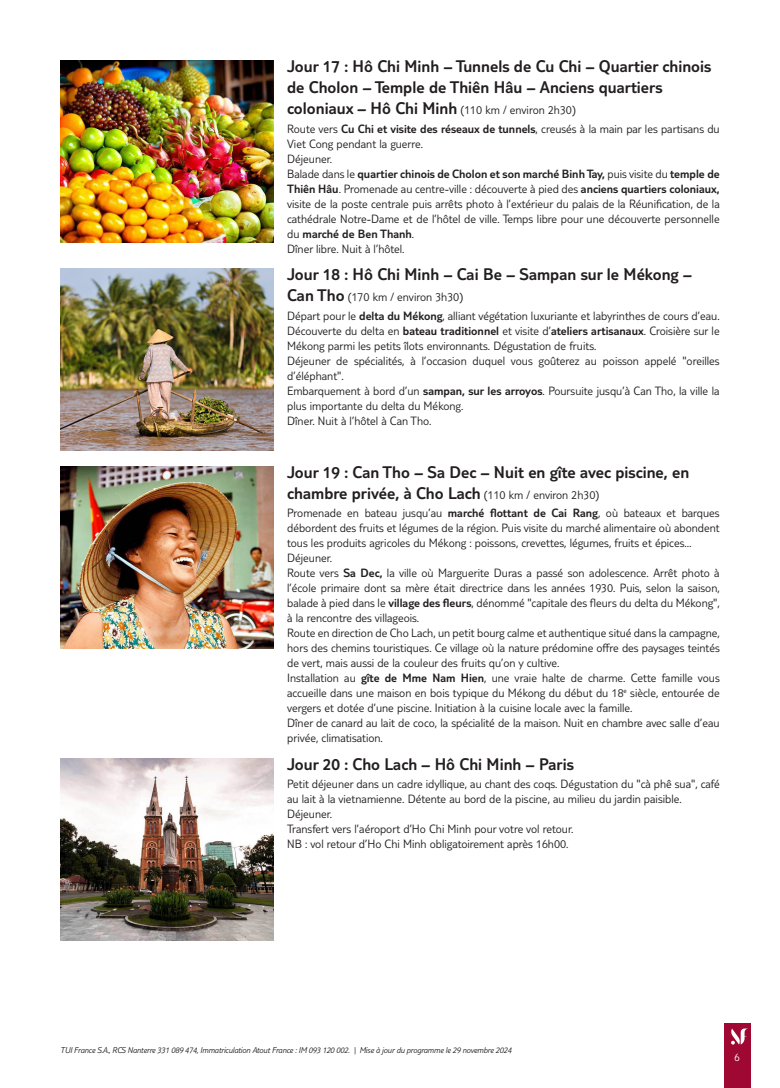
<style>
.page{position:relative;width:780px;height:1088px;background:#fff}
.page>*{position:absolute;margin:0;border:0;box-sizing:border-box;transform-origin:0 0}
.t1{font:300 17.5px/21px "TUI Type";color:#231f20}
.t2{font:300 12.5px/15px "TUI Type";color:#231f20}
.t3{font:300 11.25px "TUI Type";color:#fff}
.t4{font:italic 300 8.75px "TUI Type";letter-spacing:-.02em;color:#231f20}
.s1{font-size:12.5px}
.s2{font-style:inherit}
.s3{font-size:17.5px}
</style>
<div class="page">
<div style="left:724px;top:1023px;width:26px;height:65px;background:#9e0832"></div>
<svg style="left:731px;top:1028px;width:17px;height:16px"></svg>
<img style="left:60px;top:60px;width:213px;height:182px">
<img style="left:60px;top:268px;width:213px;height:182px">
<img style="left:60px;top:466px;width:213px;height:182px">
<img style="left:60px;top:758px;width:213px;height:182px">
<h1 class="t1" style="left:287px;top:55px;width:425px">Jour 17 : Hô Chi Minh – Tunnels de Cu Chi – Quartier chinois de Cholon – Temple de Thiên Hâu – Anciens quartiers coloniaux – Hô Chi Minh <span class="s1">(110 km / environ 2h30)</span></h1>
<p class="t2" style="left:287px;top:121px;width:434px">Route vers <span class="s2">Cu Chi et visite des réseaux de tunnels</span>, creusés à la main par les partisans du Viet Cong pendant la guerre.<br>Déjeuner.<br>Balade dans le <span class="s2">quartier chinois de Cholon et son marché Binh Tay,</span> puis visite du <span class="s2">temple de Thiên Hâu</span>. Promenade au centre-ville : découverte à pied des <span class="s2">anciens quartiers coloniaux, </span>visite de la poste centrale puis arrêts photo à l’extérieur du palais de la Réunification, de la cathédrale Notre-Dame et de l’hôtel de ville. Temps libre pour une découverte personnelle du <span class="s2">marché de Ben Thanh</span>.<br>Dîner libre. Nuit à l’hôtel.</p>
<h1 class="t1" style="left:287px;top:263px;width:406px">Jour 18 : Hô Chi Minh – Cai Be – Sampan sur le Mékong –</h1>
<p class="t2" style="left:287px;top:287px;width:434px;line-height:18.5px"><span class="s3">Can Tho</span> (170 km / environ 3h30)<br>Départ pour le <span class="s2">delta du Mékong</span>, alliant végétation luxuriante et labyrinthes de cours d’eau.</p>
<p class="t2" style="left:287px;top:323px;width:434px">Découverte du delta en <span class="s2">bateau traditionnel</span> et visite d’<span class="s2">ateliers artisanaux</span>. Croisière sur le Mékong parmi les petits îlots environnants. Dégustation de fruits.<br>Déjeuner de spécialités, à l’occasion duquel vous goûterez au poisson appelé "oreilles d’éléphant".<br>Embarquement à bord d’un <span class="s2">sampan, sur les arroyos</span>. Poursuite jusqu’à Can Tho, la ville la plus importante du delta du Mékong.<br>Dîner. Nuit à l’hôtel à Can Tho.</p>
<h1 class="t1" style="left:287px;top:461px;width:403px">Jour 19 : Can Tho – Sa Dec – Nuit en gîte avec piscine, en chambre privée, à Cho Lach <span class="s1">(110 km / environ 2h30)</span></h1>
<p class="t2" style="left:287px;top:505px;width:434px">Promenade en bateau jusqu’au <span class="s2">marché flottant de Cai Rang</span>, où bateaux et barques débordent des fruits et légumes de la région. Puis visite du marché alimentaire où abondent tous les produits agricoles du Mékong : poissons, crevettes, légumes, fruits et épices… Déjeuner.<br>Route vers <span class="s2">Sa Dec,</span> la ville où Marguerite Duras a passé son adolescence. Arrêt photo à l’école primaire dont sa mère était directrice dans les années 1930. Puis, selon la saison, balade à pied dans le <span class="s2">village des fleurs</span>, dénommé "capitale des fleurs du delta du Mékong", à la rencontre des villageois.<br>Route en direction de Cho Lach, un petit bourg calme et authentique situé dans la campagne, hors des chemins touristiques. Ce village où la nature prédomine offre des paysages teintés de vert, mais aussi de la couleur des fruits qu’on y cultive.<br>Installation au <span class="s2">gîte de Mme Nam Hien</span>, une vraie halte de charme. Cette famille vous accueille dans une maison en bois typique du Mékong du début du 18<sup>e</sup> siècle, entourée de vergers et dotée d’une piscine. Initiation à la cuisine locale avec la famille.<br>Dîner de canard au lait de coco, la spécialité de la maison. Nuit en chambre avec salle d’eau privée, climatisation.</p>
<h1 class="t1" style="left:287px;top:753px;width:288px">Jour 20 : Cho Lach – Hô Chi Minh – Paris</h1>
<p class="t2" style="left:287px;top:776px;width:434px">Petit déjeuner dans un cadre idyllique, au chant des coqs. Dégustation du "cà phê sua", café au lait à la vietnamienne. Détente au bord de la piscine, au milieu du jardin paisible.<br>Déjeuner.<br>Transfert vers l’aéroport d’Ho Chi Minh pour votre vol retour.<br>NB : vol retour d’Ho Chi Minh obligatoirement après 16h00.</p>
<p class="t4" style="left:60px;top:1045px;width:452px">TUI France S.A., RCS Nanterre 331 089 474, Immatriculation Atout France : IM 093 120 002. | Mise à jour du programme le 29 novembre 2024</p>
<p class="t3" style="left:734px;top:1050px;width:7px">6</p>
</div>
